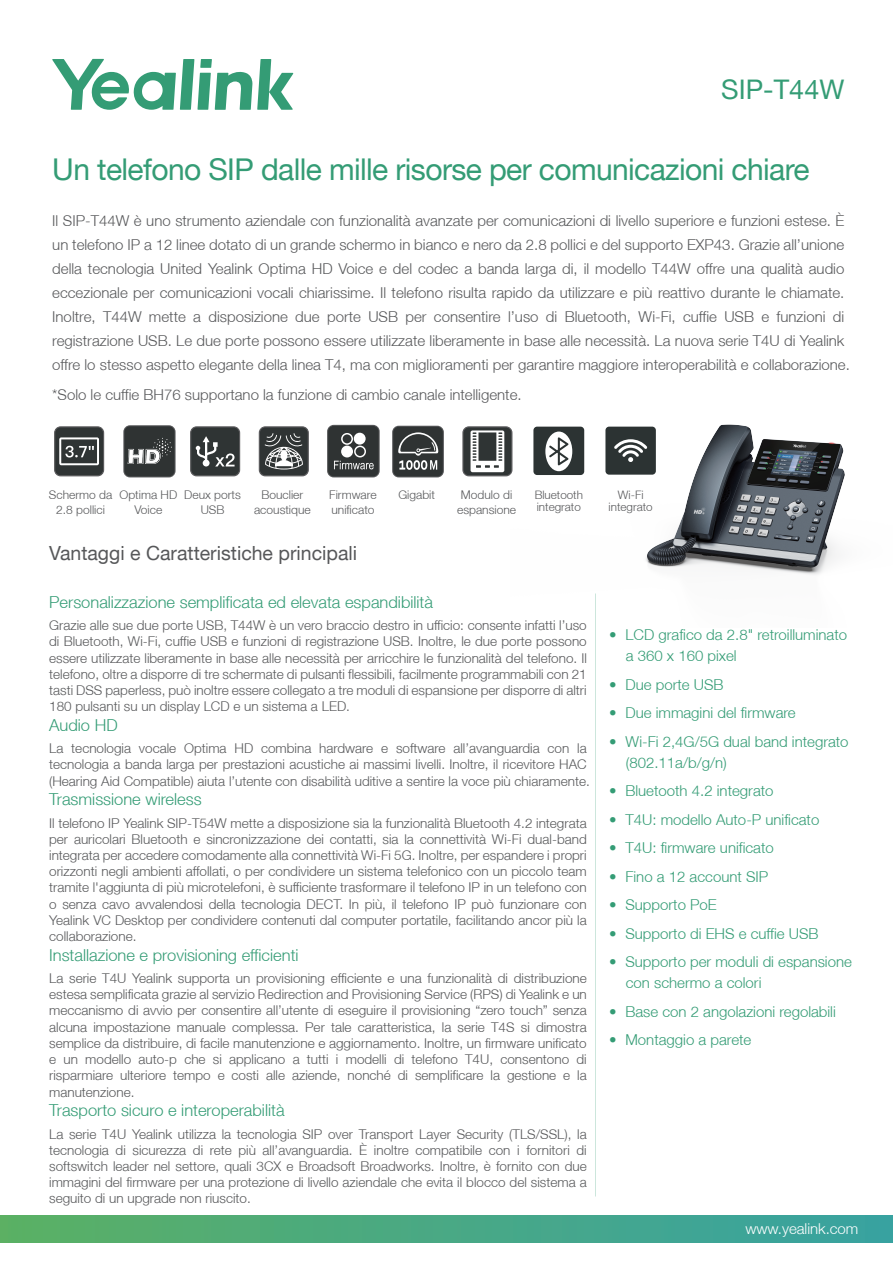
<style>
.page{position:relative;width:893px;height:1263px;background:#fff}
.page>*{position:absolute;margin:0;border:0;box-sizing:border-box;transform-origin:0 0}
.t1{font:30px "Helvetica Neue LT";letter-spacing:-.02em;color:#349c75}
.t2{font:27px "Helvetica Neue LT";color:#349c75}
.t3{font:19.5px "Helvetica Neue LT";color:#57585a}
.t4{font:300 16.5px "Helvetica Neue LT";color:#349c75}
.t5{font:300 15px/24px "Helvetica Neue LT";color:#57585a}
.t6{font:300 15px/21px "Helvetica Neue LT";color:#349c75}
.t7{font:300 15px "Helvetica Neue LT";color:#fff}
.t8{font:300 13.5px/16.2px "Helvetica Neue LT";color:#57585a;text-align:justify}
.t9{font:300 12px/15px "Helvetica Neue LT";color:#57585a;text-align:center}
.t10{font:300 11.7px/11.6px "Helvetica Neue LT";color:#57585a}
</style>
<div class="page">
<svg style="left:52px;top:59px;width:241px;height:51px"></svg>
<div style="left:123px;top:425px;width:53px;height:52px;border:2px solid #57585a;border-radius:6px"></div>
<div style="left:124px;top:426px;width:50px;height:50px;background:#2f3333;border-radius:6px"></div>
<svg style="left:128px;top:438px;width:44px;height:26px"></svg>
<div style="left:327px;top:425px;width:53px;height:52px;border:2px solid #57585a;border-radius:6px"></div>
<div style="left:328px;top:426px;width:51px;height:50px;background:#2f3333;border-radius:6px"></div>
<svg style="left:334px;top:461px;width:40px;height:8px"></svg>
<div style="left:354px;top:433px;width:12px;height:12px;background:#fff;border-radius:50%"></div>
<div style="left:341px;top:433px;width:12px;height:12px;border:2px solid #fff;border-radius:50%"></div>
<div style="left:354px;top:446px;width:12px;height:11px;border:2px solid #fff;border-radius:50%"></div>
<div style="left:341px;top:446px;width:12px;height:11px;background:#fff;border-radius:50%"></div>
<div style="left:392px;top:426px;width:52px;height:51px;border:2px solid #57585a;border-radius:6px"></div>
<div style="left:393px;top:427px;width:50px;height:49px;background:#2f3333;border-radius:6px"></div>
<svg style="left:398px;top:432px;width:40px;height:38px"></svg>
<svg style="left:54px;top:426px;width:50px;height:50px;background:#535657"></svg>
<svg style="left:190px;top:426px;width:50px;height:50px;background:#4e5252"></svg>
<svg style="left:259px;top:426px;width:50px;height:50px;background:#5d6060"></svg>
<svg style="left:462px;top:426px;width:49px;height:50px"></svg>
<div style="left:0;top:1216px;width:893px;height:27px;background:linear-gradient(to right,#5ab065,#38a2a2)"></div>
<img style="left:511px;top:424px;width:334px;height:203px">
<h2 class="t2" style="left:721px;top:73px;width:125px">SIP-T44W</h2>
<h1 class="t1" style="left:52px;top:151px;width:759px">Un telefono SIP dalle mille risorse per comunicazioni chiare</h1>
<p class="t5" style="left:52px;top:209px;width:799px">Il SIP-T44W è uno strumento aziendale con funzionalità avanzate per comunicazioni di livello superiore e funzioni estese. È un telefono IP a 12 linee dotato di un grande schermo in bianco e nero da 2.8 pollici e del supporto EXP43. Grazie all’unione della tecnologia United Yealink Optima HD Voice e del codec a banda larga di, il modello T44W offre una qualità audio eccezionale per comunicazioni vocali chiarissime. Il telefono risulta rapido da utilizzare e più reattivo durante le chiamate.<br>Inoltre, T44W mette a disposizione due porte USB per consentire l’uso di Bluetooth, Wi-Fi, cuffie USB e funzioni di registrazione USB. Le due porte possono essere utilizzate liberamente in base alle necessità. La nuova serie T4U di Yealink offre lo stesso aspetto elegante della linea T4, ma con miglioramenti per garantire maggiore interoperabilità e collaborazione.</p>
<p class="t5" style="left:52px;top:383px;width:471px">*Solo le cuffie BH76 supportano la funzione di cambio canale intelligente.</p>
<p class="t9" style="left:49px;top:487px;width:65px">Schermo da<br>2.8 pollici</p>
<p class="t9" style="left:457px;top:487px;width:60px">Modulo di espansione</p>
<p class="t9" style="left:120px;top:487px;width:59px">Optima HD<br>Voice</p>
<p class="t9" style="left:254px;top:487px;width:58px">Bouclier acoustique</p>
<p class="t9" style="left:329px;top:487px;width:49px;text-align:left">Firmware unificato</p>
<p class="t9" style="left:398px;top:487px;width:38px">Gigabit</p>
<p class="t9" style="left:184px;top:487px;width:58px">Deux ports<br>USB</p>
<p class="t10" style="left:535px;top:489px;width:50px">Bluetooth integrato</p>
<p class="t10" style="left:609px;top:489px;width:46px;text-align:center">Wi-Fi integrato</p>
<h3 class="t3" style="left:49px;top:541px;width:310px">Vantaggi e Caratteristiche principali</h3>
<p class="t4" style="left:49px;top:592px;width:385px">Personalizzazione semplificata ed elevata espandibilità</p>
<p class="t8" style="left:49px;top:617px;width:539px">Grazie alle sue due porte USB, T44W è un vero braccio destro in ufficio: consente infatti l’uso di Bluetooth, Wi-Fi, cuffie USB e funzioni di registrazione USB. Inoltre, le due porte possono essere utilizzate liberamente in base alle necessità per arricchire le funzionalità del telefono. Il telefono, oltre a disporre di tre schermate di pulsanti flessibili, facilmente programmabili con 21 tasti DSS paperless, può inoltre essere collegato a tre moduli di espansione per disporre di altri 180 pulsanti su un display LCD e un sistema a LED.</p>
<p class="t4" style="left:49px;top:715px;width:70px">Audio HD</p>
<p class="t8" style="left:49px;top:740px;width:542px;text-align:left">La tecnologia vocale Optima HD combina hardware e software all’avanguardia con la tecnologia a banda larga per prestazioni acustiche ai massimi livelli. Inoltre, il ricevitore HAC (Hearing Aid Compatible) aiuta l’utente con disabilità uditive a sentire la voce più chiaramente.</p>
<p class="t4" style="left:49px;top:789px;width:154px">Trasmissione wireless</p>
<p class="t8" style="left:49px;top:814px;width:539px">Il telefono IP Yealink SIP-T54W mette a disposizione sia la funzionalità Bluetooth 4.2 integrata per auricolari Bluetooth e sincronizzazione dei contatti, sia la connettività Wi-Fi dual-band integrata per accedere comodamente alla connettività Wi-Fi 5G. Inoltre, per espandere i propri orizzonti negli ambienti affollati, o per condividere un sistema telefonico con un piccolo team tramite l'aggiunta di più microtelefoni, è sufficiente trasformare il telefono IP in un telefono con o senza cavo avvalendosi della tecnologia DECT. In più, il telefono IP può funzionare con Yealink VC Desktop per condividere contenuti dal computer portatile, facilitando ancor più la collaborazione.</p>
<p class="t4" style="left:49px;top:945px;width:251px">Installazione e provisioning efficienti</p>
<p class="t8" style="left:49px;top:970px;width:539px">La serie T4U Yealink supporta un provisioning efficiente e una funzionalità di distribuzione estesa semplificata grazie al servizio Redirection and Provisioning Service (RPS) di Yealink e un meccanismo di avvio per consentire all’utente di eseguire il provisioning “zero touch” senza alcuna impostazione manuale complessa. Per tale caratteristica, la serie T4S si dimostra semplice da distribuire, di facile manutenzione e aggiornamento. Inoltre, un firmware unificato e un modello auto-p che si applicano a tutti i modelli di telefono T4U, consentono di risparmiare ulteriore tempo e costi alle aziende, nonché di semplificare la gestione e la manutenzione.</p>
<p class="t4" style="left:49px;top:1100px;width:237px">Trasporto sicuro e interoperabilità</p>
<p class="t8" style="left:49px;top:1125px;width:539px">La serie T4U Yealink utilizza la tecnologia SIP over Transport Layer Security (TLS/SSL), la tecnologia di sicurezza di rete più all’avanguardia. È inoltre compatibile con i fornitori di softswitch leader nel settore, quali 3CX e Broadsoft Broadworks. Inoltre, è fornito con due immagini del firmware per una protezione di livello aziendale che evita il blocco del sistema a seguito di un upgrade non riuscito.</p>
<p class="t6" style="left:626px;top:624px;width:223px;text-indent:-16px">• LCD grafico da 2.8" retroilluminato a 360 x 160 pixel</p>
<p class="t6" style="left:609px;top:674px;width:116px">• Due porte USB</p>
<p class="t6" style="left:609px;top:702px;width:188px">• Due immagini del firmware</p>
<p class="t6" style="left:626px;top:731px;width:224px;text-indent:-16px">• Wi-Fi 2,4G/5G dual band integrato (802.11a/b/g/n)</p>
<p class="t6" style="left:609px;top:780px;width:166px">• Bluetooth 4.2 integrato</p>
<p class="t6" style="left:609px;top:809px;width:212px">• T4U: modello Auto-P unificato</p>
<p class="t6" style="left:609px;top:837px;width:166px">• T4U: firmware unificato</p>
<p class="t6" style="left:609px;top:866px;width:160px">• Fino a 12 account SIP</p>
<p class="t6" style="left:609px;top:894px;width:109px">• Supporto PoE</p>
<p class="t6" style="left:609px;top:923px;width:211px">• Supporto di EHS e cuffie USB</p>
<p class="t6" style="left:626px;top:951px;width:228px;text-indent:-16px">• Supporto per moduli di espansione con schermo a colori</p>
<p class="t6" style="left:609px;top:1001px;width:228px">• Base con 2 angolazioni regolabili</p>
<p class="t6" style="left:609px;top:1029px;width:144px">• Montaggio a parete</p>
<p class="t7" style="left:745px;top:1219px;width:115px">www.yealink.com</p>
</div>
